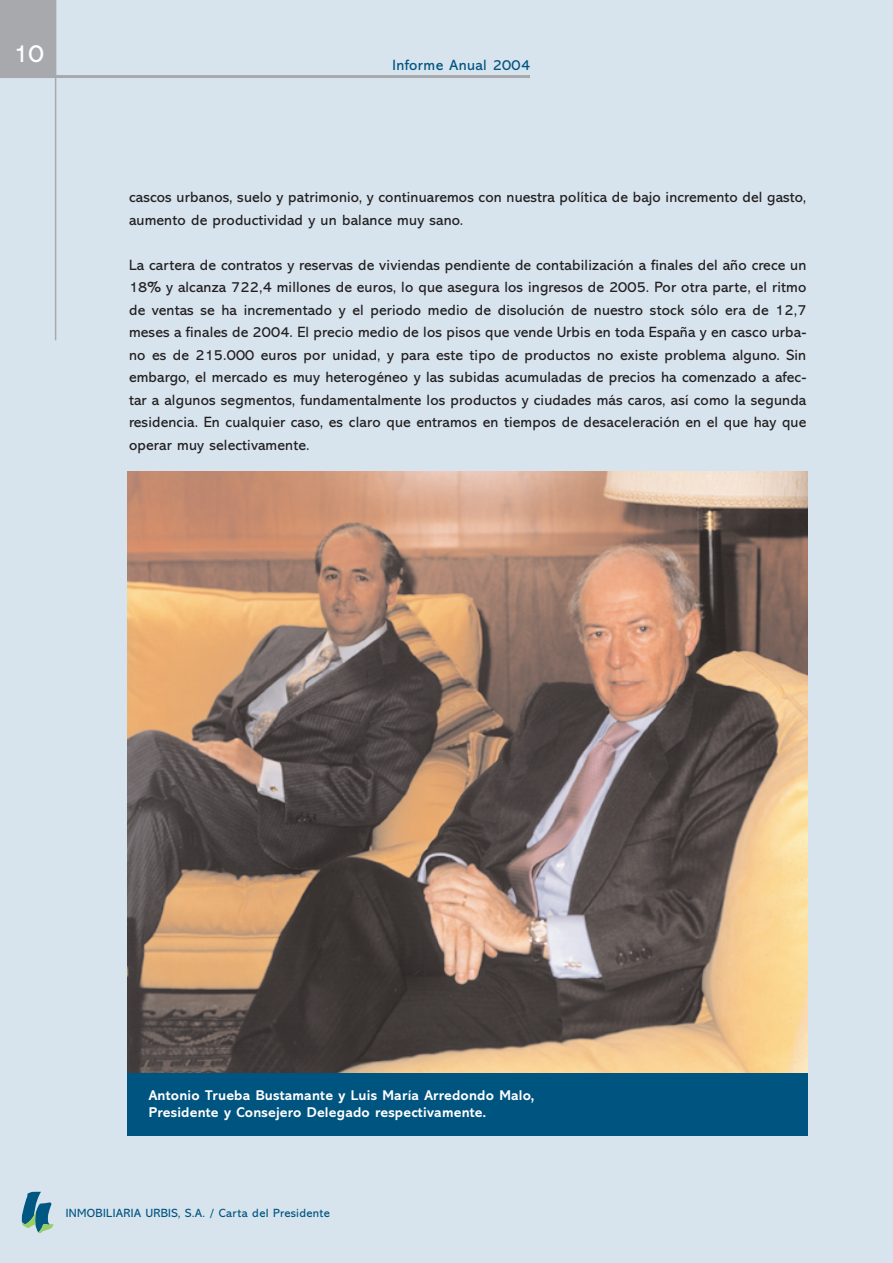
<style>
.page{position:relative;width:893px;height:1263px;background:#d7e4ee}
.page>*{position:absolute;margin:0;border:0;box-sizing:border-box;transform-origin:0 0}
.t1{font:25.5px "Abadi";color:#fff}
.t2{font:15px/22.5px "Abadi";letter-spacing:.01em;color:#231f20}
.t3{font:15px "Abadi";letter-spacing:.025em;color:#005480}
.t4{font:700 14.25px/16.5px "Abadi";letter-spacing:.015em;color:#fff}
.t5{font:12px "Abadi";letter-spacing:.025em;color:#005480}
</style>
<div class="page">
<div style="left:0;top:0;width:56px;height:76px;background:#a8a9ad"></div>
<hr style="left:0;top:75px;width:530px;height:3px;background:#a8a9ad">
<hr style="left:55px;top:0;width:1px;height:340px;background:#a8a9ad">
<svg style="left:22px;top:1192px;width:31px;height:41px"></svg>
<img style="left:128px;top:471px;width:680px;height:602px">
<div style="left:128px;top:1073px;width:680px;height:62px;background:#005480"></div>
<h1 class="t1" style="left:13px;top:44px;width:32px">10</h1>
<p class="t3" style="left:392px;top:60px;width:139px">Informe Anual 2004</p>
<p class="t2" style="left:129px;top:187px;width:679px">cascos urbanos, suelo y patrimonio, y continuaremos con nuestra política de bajo incremento del gasto, aumento de productividad y un balance muy sano.</p>
<p class="t2" style="left:129px;top:255px;width:679px;text-align:justify">La cartera de contratos y reservas de viviendas pendiente de contabilización a finales del año crece un 18% y alcanza 722,4 millones de euros, lo que asegura los ingresos de 2005. Por otra parte, el ritmo de ventas se ha incrementado y el periodo medio de disolución de nuestro stock sólo era de 12,7 meses a finales de 2004. El precio medio de los pisos que vende Urbis en toda España y en casco urba&shy;no es de 215.000 euros por unidad, y para este tipo de productos no existe problema alguno. Sin embargo, el mercado es muy heterogéneo y las subidas acumuladas de precios ha comenzado a afec&shy;tar a algunos segmentos, fundamentalmente los productos y ciudades más caros, así como la segunda residencia. En cualquier caso, es claro que entramos en tiempos de desaceleración en el que hay que operar muy selectivamente.</p>
<p class="t4" style="left:149px;top:1089px;width:387px">Antonio Trueba Bustamante y Luis María Arredondo Malo,<br>Presidente y Consejero Delegado respectivamente.</p>
<p class="t5" style="left:66px;top:1209px;width:265px">INMOBILIARIA URBIS, S.A. / Carta del Presidente</p>
</div>
